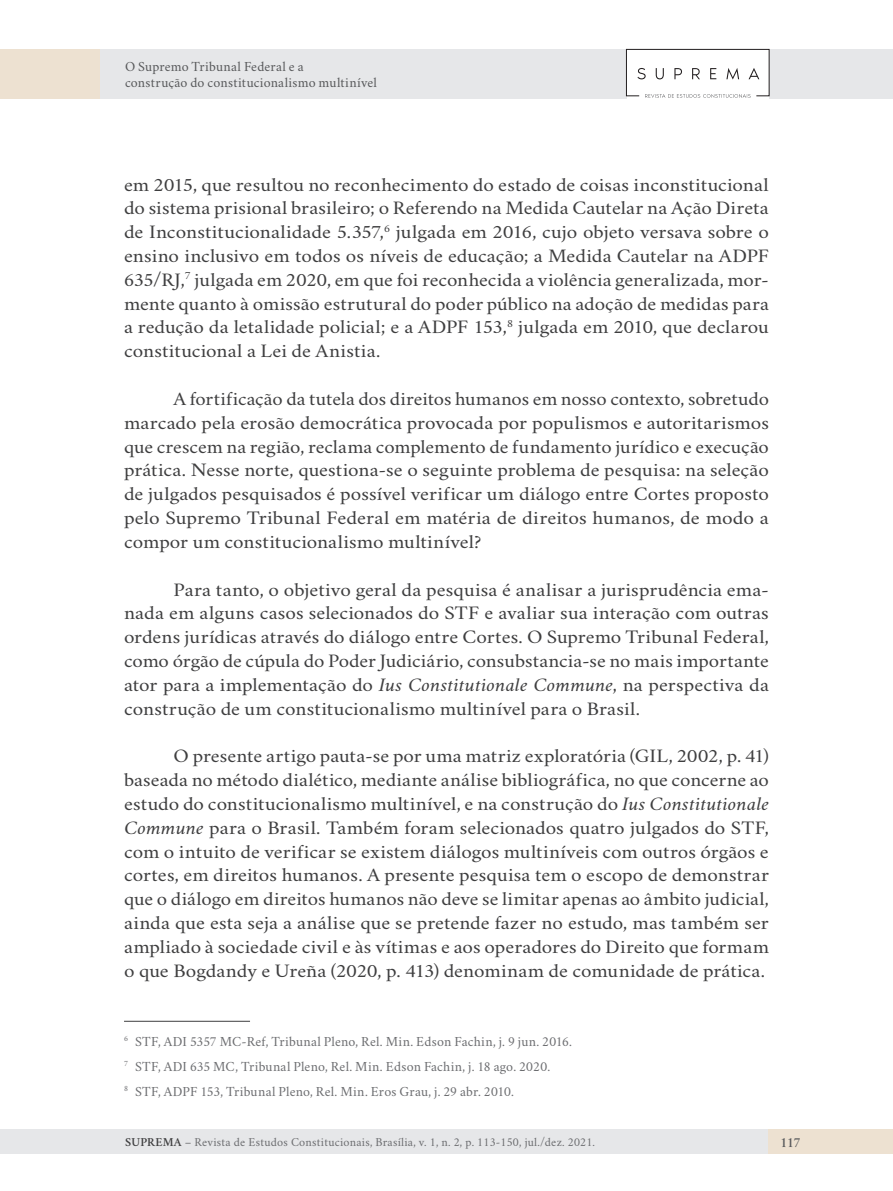
<style>
.page{position:relative;width:893px;height:1191px;background:#fff}
.page>*{position:absolute;margin:0;border:0;box-sizing:border-box;transform-origin:0 0}
.texto_corrido_pt{font:19.25px/23.8px "Crimson";color:#3e3e3f;text-align:justify;scale:1.1 1}
.texto_corrido_pt-2{font:19.25px/23.8px "Crimson";color:#3e3e3f;text-align:justify;scale:1.08 1}
.FOOTNOTE{font:14px "Crimson";letter-spacing:.015em;color:#6c6d70}
.t1{font:14px/15.8px "Crimson";letter-spacing:.015em;color:#57585a}
.t2{font:600 14px "Crimson";color:#57585a}
.t3{font:12.25px "Crimson";letter-spacing:.02em;color:#6c6d70}
.s1{font-style:italic}
.s2{font-weight:600;color:#3e3e3f}
</style>
<div class="page">
<div style="left:0;top:49px;width:893px;height:50px;background:#e6e7e9"></div>
<div style="left:0;top:1129px;width:844px;height:25px;background:#e6e7e9"></div>
<div style="left:769px;top:1129px;width:124px;height:25px;background:#ede1d1"></div>
<div style="left:627px;top:50px;width:142px;height:49px;background:#fff"></div>
<svg style="left:626px;top:48px;width:144px;height:50px"></svg>
<div style="left:0;top:49px;width:100px;height:50px;background:#ede1d1"></div>
<hr style="left:124px;top:1021px;width:126px;height:1px;background:#3e3e3f">
<p class="t1" style="left:125px;top:57px;width:253px">O Supremo Tribunal Federal e a<br>construção do constitucionalismo multinível</p>
<p class="texto_corrido_pt" style="left:124px;top:170px;width:588px">em 2015, que resultou no reconhecimento do estado de coisas inconstitucional do sistema prisional brasileiro; o Referendo na Medida Cautelar na Ação Direta de Inconstitucionalidade 5.357,<sup>6</sup> julgada em 2016, cujo objeto versava sobre o ensino inclusivo em todos os níveis de educação; a Medida Cautelar na ADPF 635/RJ,<sup>7</sup> julgada em 2020, em que foi reconhecida a violência generalizada, mor&shy;mente quanto à omissão estrutural do poder público na adoção de medidas para a redução da letalidade policial; e a ADPF 153,<sup>8</sup> julgada em 2010, que declarou constitucional a Lei de Anistia.</p>
<p class="texto_corrido_pt-2" style="left:124px;top:384px;width:599px;text-indent:50px">A fortificação da tutela dos direitos humanos em nosso contexto, sobretudo marcado pela erosão democrática provocada por populismos e autoritarismos que crescem na região, reclama complemento de fundamento jurídico e execução prática. Nesse norte, questiona-se o seguinte problema de pesquisa: na seleção de julgados pesquisados é possível verificar um diálogo entre Cortes proposto pelo Supremo Tribunal Federal em matéria de direitos humanos, de modo a compor um constitucionalismo multinível?</p>
<p class="texto_corrido_pt" style="left:124px;top:575px;width:588px;text-indent:50px">Para tanto, o objetivo geral da pesquisa é analisar a jurisprudência ema&shy;nada em alguns casos selecionados do STF e avaliar sua interação com outras ordens jurídicas através do diálogo entre Cortes. O Supremo Tribunal Federal, como órgão de cúpula do Poder Judiciário, consubstancia-se no mais importante ator para a implementação do <span class="s1">Ius Constitutionale Commune</span>, na perspectiva da construção de um constitucionalismo multinível para o Brasil.</p>
<p class="texto_corrido_pt" style="left:124px;top:741px;width:588px;text-indent:50px">O presente artigo pauta-se por uma matriz exploratória (GIL, 2002, p. 41) baseada no método dialético, mediante análise bibliográfica, no que concerne ao estudo do constitucionalismo multinível, e na construção do <span class="s1">Ius Constitutionale Commune</span> para o Brasil. Também foram selecionados quatro julgados do STF, com o intuito de verificar se existem diálogos multiníveis com outros órgãos e cortes, em direitos humanos. A presente pesquisa tem o escopo de demonstrar que o diálogo em direitos humanos não deve se limitar apenas ao âmbito judicial, ainda que esta seja a análise que se pretende fazer no estudo, mas também ser ampliado à sociedade civil e às vítimas e aos operadores do Direito que formam o que Bogdandy e Ureña (2020, p. 413) denominam de comunidade de prática.</p>
<p class="FOOTNOTE" style="left:124px;top:1030px;width:450px"><sup>6</sup> STF, ADI 5357 MC-Ref, Tribunal Pleno, Rel. Min. Edson Fachin, j. 9 jun. 2016.</p>
<p class="FOOTNOTE" style="left:124px;top:1055px;width:428px"><sup>7</sup> STF, ADI 635 MC, Tribunal Pleno, Rel. Min. Edson Fachin, j. 18 ago. 2020.</p>
<p class="FOOTNOTE" style="left:124px;top:1080px;width:391px"><sup>8</sup> STF, ADPF 153, Tribunal Pleno, Rel. Min. Eros Grau, j. 29 abr. 2010.</p>
<p class="t3" style="left:125px;top:1132px;width:471px"><span class="s2">SUPREMA</span> – Revista de Estudos Constitucionais, Brasília, v. 1, n. 2, p. 113-150, jul./dez. 2021.</p>
<p class="t2" style="left:781px;top:1132px;width:21px">117</p>
</div>
